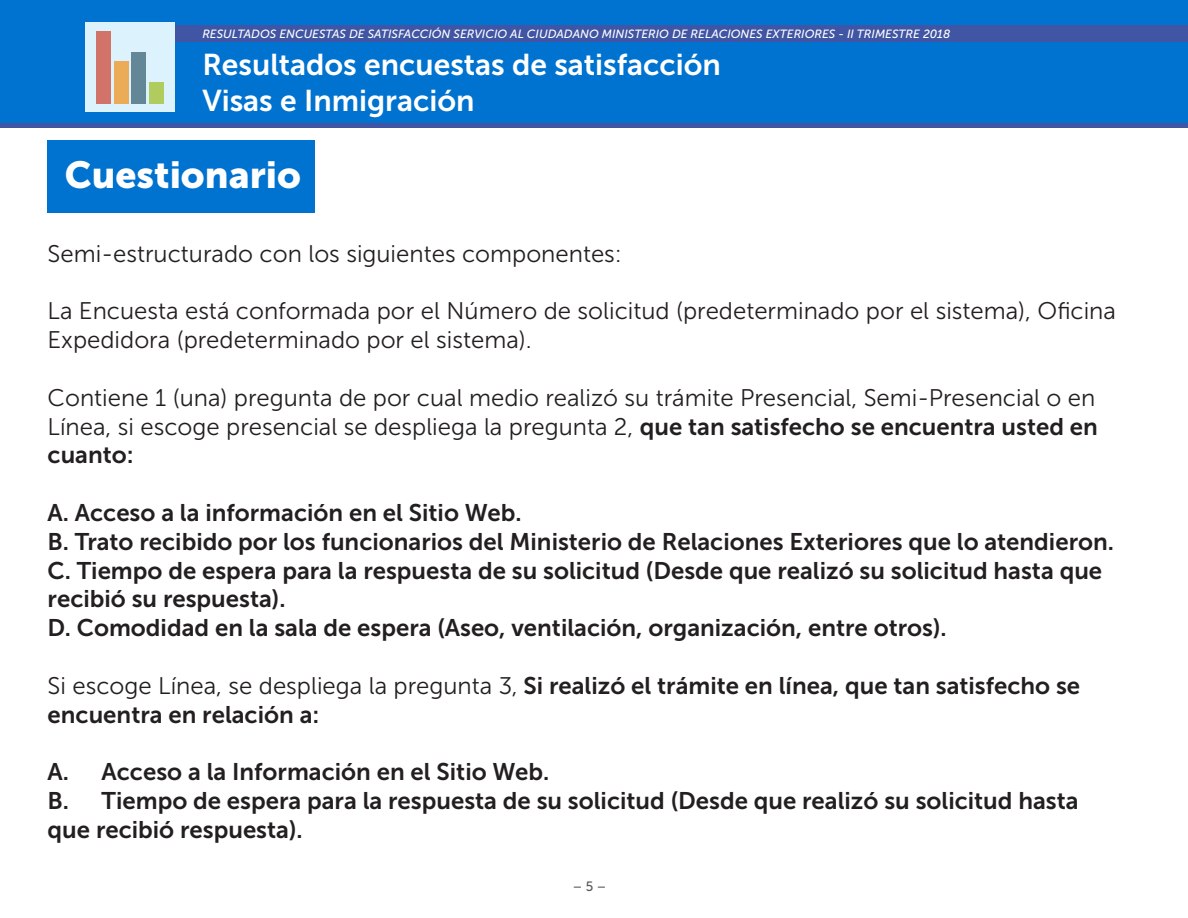
<style>
.page{position:relative;width:1188px;height:918px;background:#fff}
.page>*{position:absolute;margin:0;border:0;box-sizing:border-box;transform-origin:0 0}
.Texto_general{font:37.5px "Museo Sans 900";color:#fff}
.t1{font:30px "Museo Sans 700";color:#fff}
.t2{font:24px/28.8px "Museo Sans 700";color:#231f20}
.t3{font:24px/28.8px "Museo Sans 300";color:#231f20}
.t4{font:13.5px "Museo Sans 500";color:#57585a}
.t5{font:italic 11.85px "Museo Sans 500";color:#fff}
.s1{font-family:"Museo Sans 700"}
.s2{font-family:"Museo Sans 300"}
</style>
<div class="page">
<div style="left:0;top:0;width:1188px;height:123px;background:#0072cf"></div>
<div style="left:93px;top:25px;width:1095px;height:16px;background:#4055a4"></div>
<div style="left:0;top:123px;width:1188px;height:5px;background:#4055a4"></div>
<div style="left:85px;top:22px;width:90px;height:89px;background:#dcf2fc"></div>
<div style="left:96px;top:32px;width:15px;height:72px;background:#d17369"></div>
<div style="left:114px;top:61px;width:15px;height:43px;background:#ebab57"></div>
<div style="left:131px;top:52px;width:15px;height:52px;background:#638796"></div>
<div style="left:149px;top:83px;width:15px;height:21px;background:#b0cc5e"></div>
<div style="left:48px;top:140px;width:267px;height:72px;background:#0072cf"></div>
<p class="t5" style="left:202px;top:27px;width:749px">RESULTADOS ENCUESTAS DE SATISFACCIÓN SERVICIO AL CIUDADANO MINISTERIO DE RELACIONES EXTERIORES - II TRIMESTRE 2018</p>
<p class="t1" style="left:202px;top:48px;width:520px">Resultados encuestas de satisfacción</p>
<p class="t1" style="left:202px;top:84px;width:274px">Visas e Inmigración</p>
<p class="Texto_general" style="left:65px;top:154px;width:238px">Cuestionario</p>
<p class="t3" style="left:48px;top:239px;width:576px">Semi-estructurado con los siguientes componentes:</p>
<p class="t3" style="left:48px;top:297px;width:1070px">La Encuesta está conformada por el Número de solicitud (predeterminado por el sistema), Oficina<br>Expedidora (predeterminado por el sistema).</p>
<p class="t3" style="left:48px;top:383px;width:1052px;text-align:justify">Contiene 1 (una) pregunta de por cual medio realizó su trámite Presencial, Semi-Presencial o en Línea, si escoge presencial se despliega la pregunta 2, <span class="s1">que tan satisfecho se encuentra usted en cuanto:</span></p>
<p class="t2" style="left:48px;top:498px;width:476px">A. Acceso a la información en el Sitio Web.</p>
<p class="t2" style="left:48px;top:527px;width:1068px">B. Trato recibido por los funcionarios del Ministerio de Relaciones Exteriores que lo atendieron.</p>
<p class="t2" style="left:48px;top:556px;width:1056px">C. Tiempo de espera para la respuesta de su solicitud (Desde que realizó su solicitud hasta que recibió su respuesta).</p>
<p class="t2" style="left:48px;top:614px;width:901px">D. Comodidad en la sala de espera (Aseo, ventilación, organización, entre otros).</p>
<p class="t2" style="left:48px;top:671px;width:1034px"><span class="s2">Si escoge Línea, se despliega la pregunta 3,</span> Si realizó el trámite en línea, que tan satisfecho se encuentra en relación a:</p>
<p class="t2" style="left:48px;top:758px;width:503px">A. Acceso a la Información en el Sitio Web.</p>
<p class="t2" style="left:48px;top:786px;width:1033px">B. Tiempo de espera para la respuesta de su solicitud (Desde que realizó su solicitud hasta que recibió respuesta).</p>
<p class="t4" style="left:573px;top:879px;width:35px">– 5 –</p>
</div>
